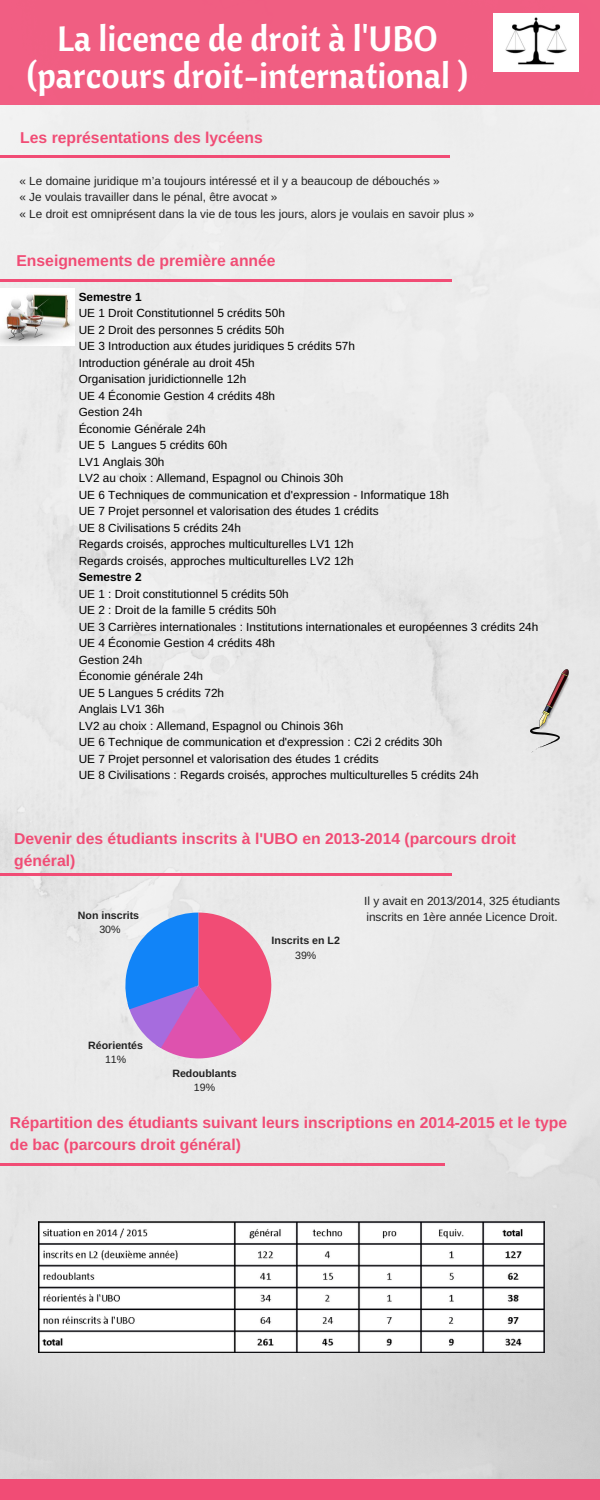
<style>
.page{position:relative;width:600px;height:1500px;background:#fff}
.page>*{position:absolute;margin:0;border:0;box-sizing:border-box;transform-origin:0 0}
.t1{font:35.4px/37.5px "Cantora One";color:#fff;text-align:center}
.t2{font:700 15.7px/21.8px "Arimo";color:#f14c75}
.t3{font:11.8px/16.5px "Arimo";color:#000}
.t4{font:11.8px/16.5px "Arimo";color:#222}
.t5{font:700 11.8px "Arimo";color:#000}
.t6{font:700 10.6px "Arimo";color:#222}
.t7{font:10.6px "Arimo";color:#222}
</style>
<div class="page">
<img style="left:0;top:104px;width:600px;height:1375px">
<div style="left:0;top:0;width:600px;height:104px;background:#f05e82"></div>
<svg style="left:124px;top:913px;width:148px;height:146px;background:#b180bf"></svg>
<hr style="left:0;top:1163px;width:444px;height:3px;background:#f14c75">
<hr style="left:0;top:873px;width:452px;height:2px;background:#f14c75">
<hr style="left:0;top:280px;width:452px;height:2px;background:#f14c75">
<hr style="left:0;top:155px;width:450px;height:2px;background:#f14c75">
<div style="left:0;top:1479px;width:600px;height:21px;background:#f14c75"></div>
<img style="left:0;top:289px;width:75px;height:57px">
<img style="left:530px;top:670px;width:41px;height:83px">
<img style="left:493px;top:14px;width:86px;height:57px">
<img style="left:39px;top:1221px;width:505px;height:132px">
<h1 class="t1" style="left:27px;top:19px;width:443px">La licence de droit à l'UBO (parcours droit-international )</h1>
<h2 class="t2" style="left:20px;top:126px;width:244px">Les représentations des lycéens</h2>
<p class="t4" style="left:19px;top:172px;width:457px">« Le domaine juridique m’a toujours intéressé et il y a beaucoup de débouchés »<br>« Je voulais travailler dans le pénal, être avocat »<br>« Le droit est omniprésent dans la vie de tous les jours, alors je voulais en savoir plus »</p>
<h2 class="t2" style="left:16px;top:250px;width:261px">Enseignements de première année</h2>
<p class="t5" style="left:79px;top:290px;width:64px">Semestre 1</p>
<p class="t3" style="left:79px;top:305px;width:372px">UE 1 Droit Constitutionnel 5 crédits 50h<br>UE 2 Droit des personnes 5 crédits 50h<br>UE 3 Introduction aux études juridiques 5 crédits 57h<br>Introduction générale au droit 45h<br>Organisation juridictionnelle 12h<br>UE 4 Économie Gestion 4 crédits 48h<br>Gestion 24h<br>Économie Générale 24h<br>UE 5 Langues 5 crédits 60h<br>LV1 Anglais 30h<br>LV2 au choix : Allemand, Espagnol ou Chinois 30h<br>UE 6 Techniques de communication et d'expression - Informatique 18h UE 7 Projet personnel et valorisation des études 1 crédits<br>UE 8 Civilisations 5 crédits 24h<br>Regards croisés, approches multiculturelles LV1 12h<br>Regards croisés, approches multiculturelles LV2 12h</p>
<p class="t5" style="left:79px;top:571px;width:64px">Semestre 2</p>
<p class="t3" style="left:79px;top:585px;width:461px">UE 1 : Droit constitutionnel 5 crédits 50h<br>UE 2 : Droit de la famille 5 crédits 50h<br>UE 3 Carrières internationales : Institutions internationales et européennes 3 crédits 24h UE 4 Économie Gestion 4 crédits 48h<br>Gestion 24h<br>Économie générale 24h<br>UE 5 Langues 5 crédits 72h<br>Anglais LV1 36h<br>LV2 au choix : Allemand, Espagnol ou Chinois 36h<br>UE 6 Technique de communication et d'expression : C2i 2 crédits 30h<br>UE 7 Projet personnel et valorisation des études 1 crédits<br>UE 8 Civilisations : Regards croisés, approches multiculturelles 5 crédits 24h</p>
<h2 class="t2" style="left:14px;top:827px;width:503px">Devenir des étudiants inscrits à l'UBO en 2013-2014 (parcours droit général)</h2>
<p class="t6" style="left:78px;top:909px;width:63px">Non inscrits</p>
<p class="t7" style="left:99px;top:923px;width:23px">30%</p>
<p class="t6" style="left:88px;top:1039px;width:56px">Réorientés</p>
<p class="t7" style="left:105px;top:1053px;width:23px">11%</p>
<p class="t6" style="left:172px;top:1067px;width:66px">Redoublants</p>
<p class="t7" style="left:194px;top:1082px;width:23px">19%</p>
<p class="t6" style="left:272px;top:935px;width:70px">Inscrits en L2</p>
<p class="t7" style="left:295px;top:949px;width:23px">39%</p>
<p class="t4" style="left:364px;top:892px;width:197px">Il y avait en 2013/2014, 325 étudiants inscrits en 1ère année Licence Droit.</p>
<h2 class="t2" style="left:10px;top:1112px;width:559px">Répartition des étudiants suivant leurs inscriptions en 2014-2015 et le type de bac (parcours droit général)</h2>
</div>
